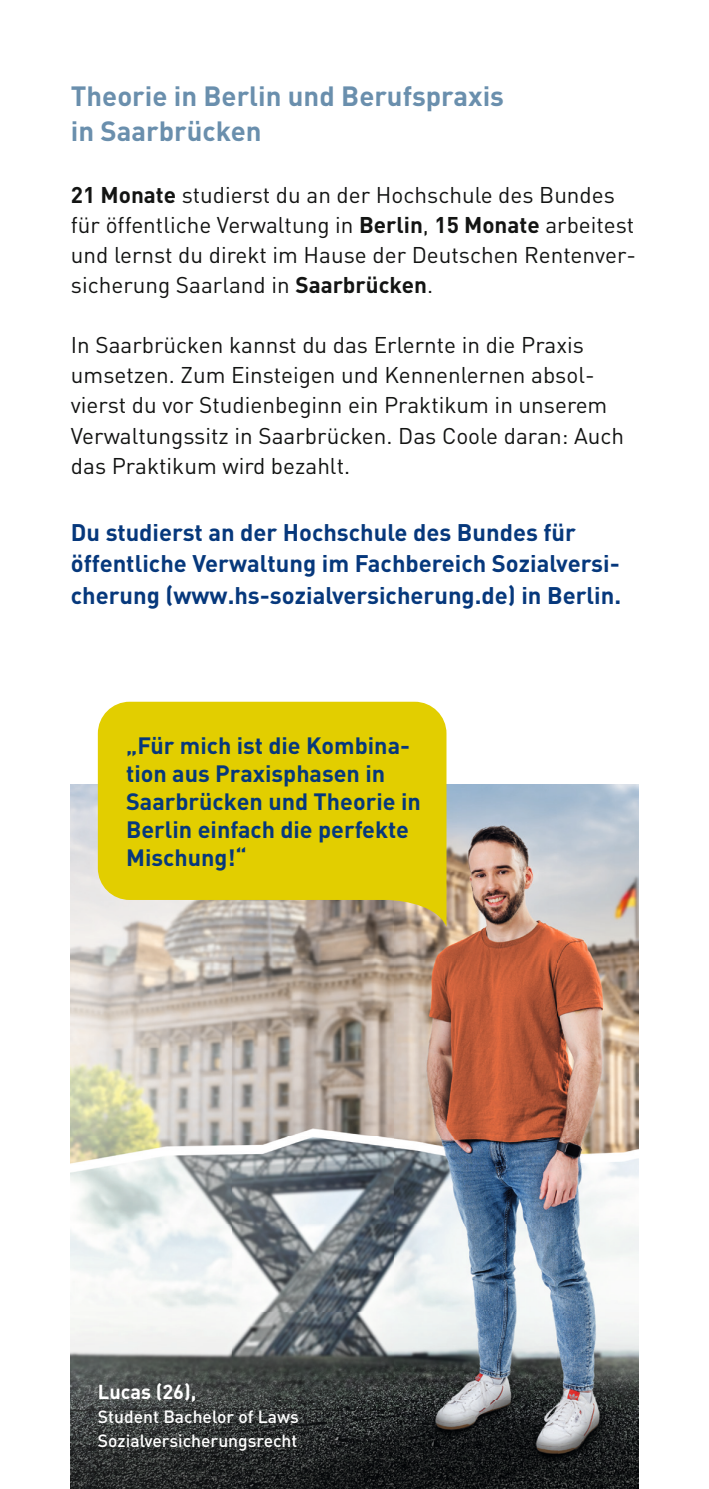
<style>
.page{position:relative;width:709px;height:1489px;background:#fff}
.page>*{position:absolute;margin:0;border:0;box-sizing:border-box;transform-origin:0 0}
.t1{font:700 27.5px/35px "DIN Pro DR Vp";color:#6a8fad}
.t2{font:700 23.75px/31.5px "DIN Pro DR Vp";color:#06387c}
.t3{font:700 23.25px/28px "DIN Pro DR Vp";color:#06387c}
.t4{font:22.5px/30px "DIN Pro DR Vp";color:#131413}
.t5{font:700 20px "DIN Pro DR Vp";color:#fff}
.t6{font:500 17.5px/23.8px "DIN Pro DR Vp";color:#fff}
.s1{font-weight:700}
</style>
<div class="page">
<img style="left:71px;top:784px;width:567px;height:704px">
<svg style="left:98px;top:701px;width:348px;height:225px;background:#decb15"></svg>
<p class="t1" style="left:71px;top:77px;width:434px">Theorie in Berlin und Berufspraxis in Saarbrücken</p>
<p class="t4" style="left:71px;top:180px;width:566px"><span class="s1">21 Monate</span> studierst du an der Hochschule des Bundes für öffentliche Verwaltung in <span class="s1">Berlin</span>, <span class="s1">15 Monate</span> arbeitest und lernst du direkt im Hause der Deutschen Rentenver&shy;sicherung Saarland in <span class="s1">Saarbrücken</span>.</p>
<p class="t4" style="left:71px;top:330px;width:554px">In Saarbrücken kannst du das Erlernte in die Praxis umsetzen. Zum Einsteigen und Kennenlernen absol&shy;vierst du vor Studienbeginn ein Praktikum in unserem Verwaltungssitz in Saarbrücken. Das Coole daran: Auch das Praktikum wird bezahlt.</p>
<p class="t2" style="left:71px;top:515px;width:552px">Du studierst an der Hochschule des Bundes für öffentliche Verwaltung im Fachbereich Sozialversi&shy;cherung (www.hs-sozialversicherung.de) in Berlin.</p>
<p class="t3" style="left:126px;top:730px;width:296px">„Für mich ist die Kombina&shy;tion aus Praxisphasen in<br>Saarbrücken und Theorie in<br>Berlin einfach die perfekte<br>Mischung!“</p>
<p class="t5" style="left:98px;top:1378px;width:100px">Lucas (26),</p>
<p class="t6" style="left:98px;top:1404px;width:202px">Student Bachelor of Laws<br>Sozialversicherungsrecht</p>
</div>
